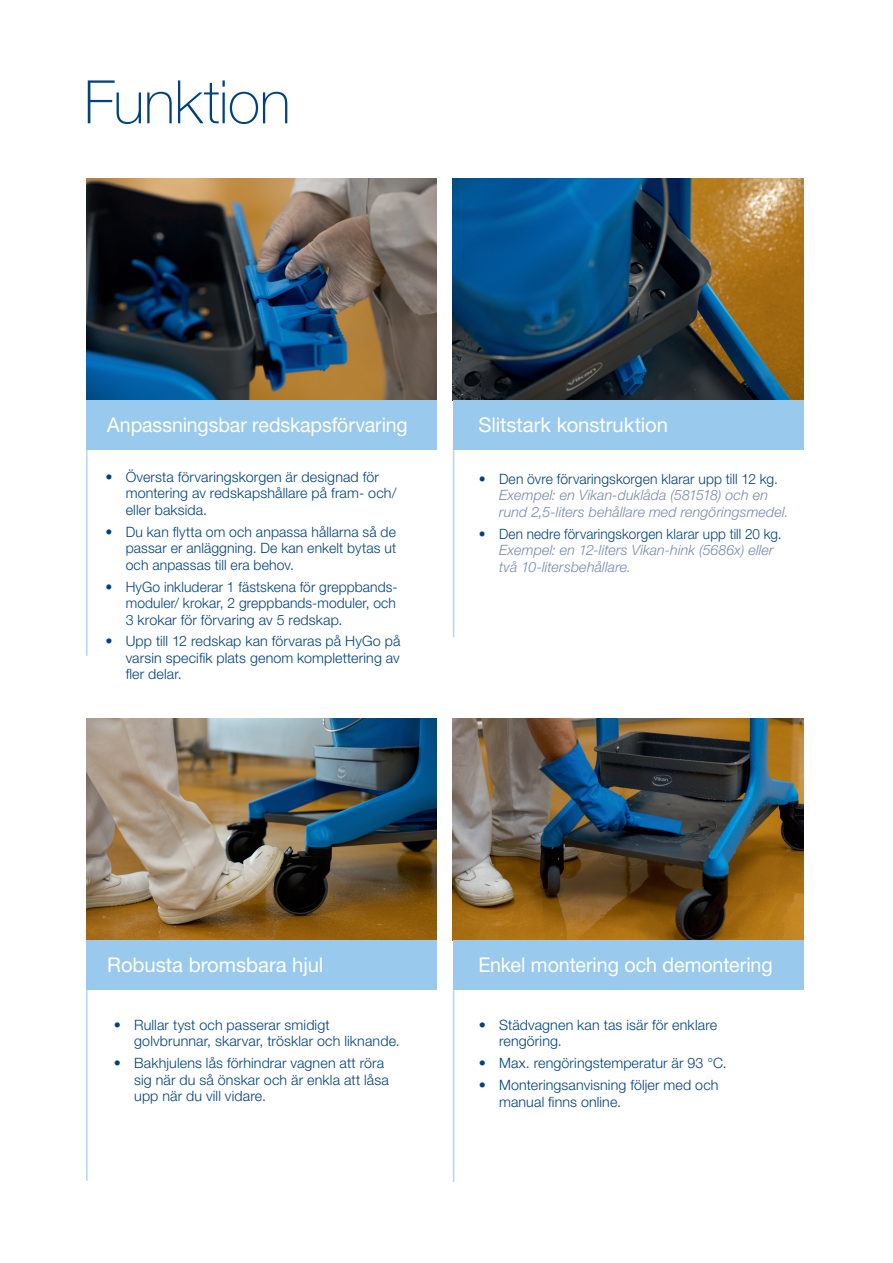
<style>
.page{position:relative;width:893px;height:1263px;background:#fff}
.page>*{position:absolute;margin:0;border:0;box-sizing:border-box;transform-origin:0 0}
.t1{font:100 60px "Helvetica Neue LT Std";letter-spacing:-.01em;color:#01427c}
.t2{font:21px "Helvetica Neue LT Std";color:#fff}
.t3{font:20.25px "Helvetica Neue LT Std";letter-spacing:-.005em;color:#fff}
.t4{font:20.25px "Helvetica Neue LT Std";letter-spacing:-.005em;color:#fff;scale:.96 1}
.t5{font:300 14.25px/16.5px "Helvetica Neue LT Std";letter-spacing:.01em;color:#01427c}
.t6{font:italic 300 14.25px/16.5px "Helvetica Neue LT Std";letter-spacing:.01em;color:#7888ad}
.t7{font:300 14.25px "Helvetica Neue LT Std";letter-spacing:.01em;color:#01427c;scale:.95 1}
</style>
<div class="page">
<hr style="left:86px;top:434px;width:2px;height:222px;background:#b5d7f1">
<hr style="left:86px;top:977px;width:2px;height:204px;background:#b5d7f1">
<img style="left:86px;top:179px;width:351px;height:221px">
<div style="left:86px;top:400px;width:351px;height:50px;background:#99caed"></div>
<img style="left:86px;top:719px;width:351px;height:221px">
<div style="left:86px;top:940px;width:351px;height:50px;background:#99caed"></div>
<hr style="left:453px;top:434px;width:1px;height:203px;background:#b5d7f1">
<hr style="left:453px;top:978px;width:1px;height:204px;background:#b5d7f1">
<img style="left:453px;top:179px;width:351px;height:221px">
<img style="left:453px;top:719px;width:351px;height:221px">
<div style="left:453px;top:400px;width:351px;height:50px;background:#99caed"></div>
<div style="left:453px;top:940px;width:351px;height:50px;background:#99caed"></div>
<h1 class="t1" style="left:84px;top:68px;width:208px">Funktion</h1>
<h3 class="t4" style="left:107px;top:413px;width:315px">Anpassningsbar redskapsförvaring</h3>
<p class="t5" style="left:126px;top:468px;width:272px;text-indent:-20px">• Översta förvaringskorgen är designad för montering av redskapshållare på fram- och/ eller baksida.</p>
<p class="t5" style="left:126px;top:523px;width:272px;text-align:justify;text-indent:-20px">• Du kan flytta om och anpassa hållarna så de passar er anläggning. De kan enkelt bytas ut och anpassas till era behov.</p>
<p class="t5" style="left:126px;top:578px;width:273px;text-align:justify;text-indent:-20px">• HyGo inkluderar 1 fästskena för greppbands&shy;moduler/ krokar, 2 greppbands-moduler, och 3 krokar för förvaring av 5 redskap.</p>
<p class="t5" style="left:126px;top:633px;width:276px;text-align:justify;text-indent:-20px">• Upp till 12 redskap kan förvaras på HyGo på varsin specifik plats genom komplettering av fler delar.</p>
<h2 class="t2" style="left:478px;top:412px;width:200px">Durable Construction</h2>
<h3 class="t3" style="left:478px;top:413px;width:191px">Slitstark konstruktion</h3>
<p class="t5" style="left:479px;top:470px;width:301px">• Den övre förvaringskorgen klarar upp till 12 kg.</p>
<p class="t6" style="left:499px;top:487px;width:291px">Exempel: en Vikan-duklåda (581518) och en rund 2,5-liters behållare med rengöringsmedel.</p>
<p class="t7" style="left:479px;top:525px;width:320px">• Den nedre förvaringskorgen klarar upp till 20 kg.</p>
<p class="t6" style="left:499px;top:541px;width:276px;line-height:17.2px">Exempel: en 12-liters Vikan-hink (5686x) eller två 10-litersbehållare.</p>
<h3 class="t3" style="left:107px;top:953px;width:218px">Robusta bromsbara hjul</h3>
<p class="t5" style="left:134px;top:1016px;width:267px;text-indent:-20px">• Rullar tyst och passerar smidigt golvbrunnar, skarvar, trösklar och liknande.</p>
<p class="t5" style="left:134px;top:1055px;width:256px;text-indent:-20px">• Bakhjulens lås förhindrar vagnen att röra sig när du så önskar och är enkla att låsa upp när du vill vidare.</p>
<h2 class="t2" style="left:473px;top:950px;width:287px">Easy Assembly &amp; Disassembly</h2>
<h3 class="t3" style="left:478px;top:953px;width:296px">Enkel montering och demontering</h3>
<p class="t5" style="left:499px;top:1016px;width:220px;text-indent:-20px">• Städvagnen kan tas isär för enklare rengöring.</p>
<p class="t5" style="left:479px;top:1055px;width:250px">• Max. rengöringstemperatur är 93 °C.</p>
<p class="t5" style="left:499px;top:1077px;width:221px;text-indent:-20px">• Monteringsanvisning följer med och manual finns online.</p>
</div>
